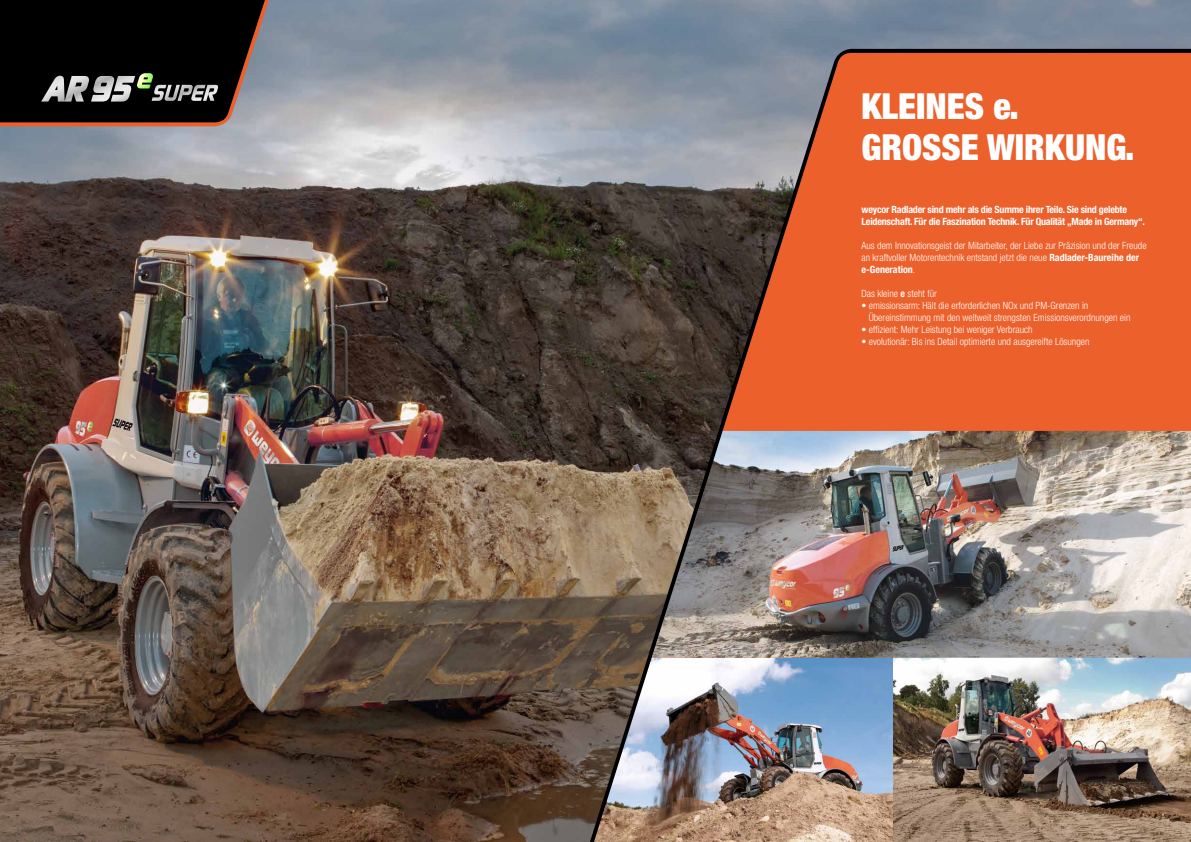
<style>
.page{position:relative;width:1191px;height:842px;background:#fff}
.page>*{position:absolute;margin:0;border:0;box-sizing:border-box;transform-origin:0 0}
.t1{font:900 condensed 36px/41px "Helvetica Neue";color:#fff}
.t2{font:300 condensed 10px/12px "Helvetica Neue";color:#fff}
.t3{font:700 condensed 10px/12px "Helvetica Neue";letter-spacing:-.02em;color:#fff}
.s1{font-weight:700}
</style>
<div class="page">
<img style="left:0;top:0;width:1191px;height:842px">
<img style="left:570px;top:46px;width:621px;height:796px">
<svg style="left:0;top:0;width:281px;height:138px;background:#302d2d"></svg>
<img style="left:137px;top:73px;width:16px;height:15px">
<h1 class="t1" style="left:861px;top:85px;width:274px">KLEINES e.<br>GROSSE WIRKUNG.</h1>
<p class="t3" style="left:861px;top:203px;width:285px">weycor Radlader sind mehr als die Summe ihrer Teile. Sie sind gelebte<br>Leidenschaft. Für die Faszination Technik. Für Qualität „Made in Germany“.</p>
<p class="t2" style="left:861px;top:239px;width:287px">Aus dem Innovationsgeist der Mitarbeiter, der Liebe zur Präzision und der Freude an kraftvoller Motorentechnik entstand jetzt die neue <span class="s1">Radlader-Baureihe der e-Generation</span>.</p>
<p class="t2" style="left:861px;top:287px;width:77px">Das kleine <span class="s1">e</span> steht für</p>
<p class="t2" style="left:869px;top:299px;width:263px;text-indent:-7px">• emissionsarm: Hält die erforderlichen NOx und PM-Grenzen in<br>Übereinstimmung mit den weltweit strengsten Emissionsverordnungen ein</p>
<p class="t2" style="left:861px;top:323px;width:173px">• effizient: Mehr Leistung bei weniger Verbrauch</p>
<p class="t2" style="left:861px;top:335px;width:229px">• evolutionär: Bis ins Detail optimierte und ausgereifte Lösungen</p>
</div>
